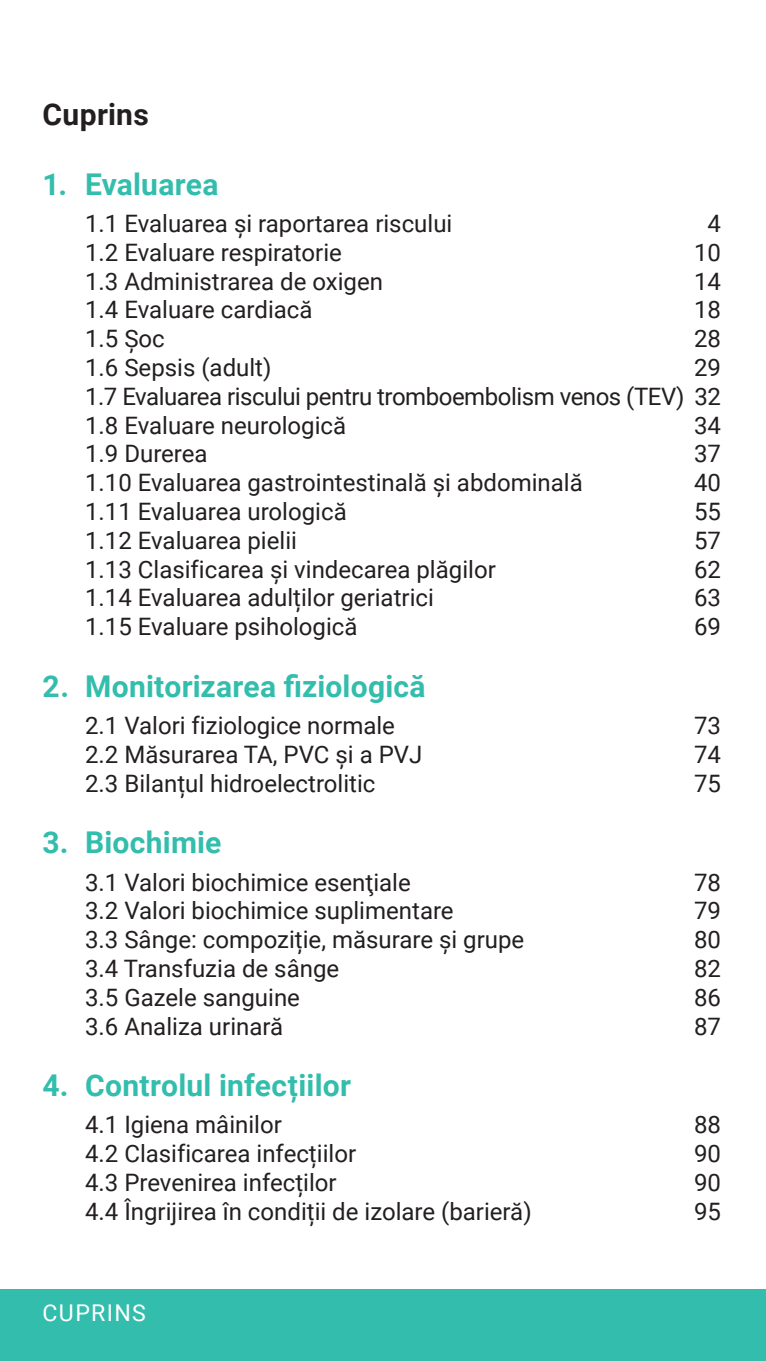
<style>
.page{position:relative;width:766px;height:1361px;background:#fff}
.page>*{position:absolute;margin:0;border:0;box-sizing:border-box;transform-origin:0 0}
.t1{font:700 30px "Roboto";letter-spacing:.01em;color:#33bdac}
.t2{font:700 30px "Roboto";letter-spacing:.01em;color:#231f20}
.t3{font:24px/28.8px "Roboto";color:#231f20;text-align:justify}
.t4{font:23.1px "Roboto";letter-spacing:.06em;color:#fff}
</style>
<div class="page">
<div style="left:0;top:1289px;width:765px;height:72px;background:#33bdac"></div>
<p class="t2" style="left:43px;top:93px;width:108px">Cuprins</p>
<p class="t1" style="left:43px;top:163px;width:177px">1. Evaluarea</p>
<p class="t3" style="left:85px;top:208px;width:368px">1.1 Evaluarea și raportarea riscului</p>
<p class="t3" style="left:707px;top:208px;width:15px">4</p>
<p class="t3" style="left:85px;top:237px;width:258px">1.2 Evaluare respiratorie</p>
<p class="t3" style="left:694px;top:237px;width:28px">10</p>
<p class="t3" style="left:85px;top:266px;width:299px">1.3 Administrarea de oxigen</p>
<p class="t3" style="left:694px;top:266px;width:28px">14</p>
<p class="t3" style="left:85px;top:294px;width:229px">1.4 Evaluare cardiacă</p>
<p class="t3" style="left:694px;top:294px;width:28px">18</p>
<p class="t3" style="left:85px;top:323px;width:81px">1.5 Șoc</p>
<p class="t3" style="left:694px;top:323px;width:28px">28</p>
<p class="t3" style="left:85px;top:352px;width:188px">1.6 Sepsis (adult)</p>
<p class="t3" style="left:85px;top:352px;width:637px;text-indent:609px">29<br>1.7 Evaluarea riscului pentru tromboembolism venos (TEV) 32<br>1.8 Evaluare neurologică</p>
<p class="t3" style="left:694px;top:410px;width:28px">34</p>
<p class="t3" style="left:85px;top:438px;width:124px">1.9 Durerea</p>
<p class="t3" style="left:694px;top:438px;width:28px">37</p>
<p class="t3" style="left:85px;top:467px;width:499px">1.10 Evaluarea gastrointestinală și abdominală</p>
<p class="t3" style="left:694px;top:467px;width:28px">40</p>
<p class="t3" style="left:85px;top:496px;width:263px">1.11 Evaluarea urologică</p>
<p class="t3" style="left:694px;top:496px;width:28px">55</p>
<p class="t3" style="left:85px;top:525px;width:213px">1.12 Evaluarea pielii</p>
<p class="t3" style="left:694px;top:525px;width:28px">57</p>
<p class="t3" style="left:85px;top:554px;width:412px">1.13 Clasificarea și vindecarea plăgilor</p>
<p class="t3" style="left:694px;top:554px;width:28px">62</p>
<p class="t3" style="left:85px;top:582px;width:350px">1.14 Evaluarea adulților geriatrici</p>
<p class="t3" style="left:694px;top:582px;width:28px">63</p>
<p class="t3" style="left:85px;top:611px;width:274px">1.15 Evaluare psihologică</p>
<p class="t3" style="left:694px;top:611px;width:28px">69</p>
<p class="t1" style="left:43px;top:665px;width:384px">2. Monitorizarea fiziologică</p>
<p class="t3" style="left:85px;top:710px;width:311px">2.1 Valori fiziologice normale</p>
<p class="t3" style="left:694px;top:710px;width:28px">73</p>
<p class="t3" style="left:85px;top:739px;width:339px">2.2 Măsurarea TA, PVC și a PVJ</p>
<p class="t3" style="left:694px;top:739px;width:28px">74</p>
<p class="t3" style="left:85px;top:768px;width:292px">2.3 Bilanțul hidroelectrolitic</p>
<p class="t3" style="left:694px;top:768px;width:28px">75</p>
<p class="t1" style="left:43px;top:821px;width:180px">3. Biochimie</p>
<p class="t3" style="left:85px;top:866px;width:327px">3.1 Valori biochimice esenţiale</p>
<p class="t3" style="left:694px;top:866px;width:28px">78</p>
<p class="t3" style="left:85px;top:895px;width:370px">3.2 Valori biochimice suplimentare</p>
<p class="t3" style="left:694px;top:895px;width:28px">79</p>
<p class="t3" style="left:85px;top:924px;width:440px">3.3 Sânge: compoziție, măsurare și grupe</p>
<p class="t3" style="left:694px;top:924px;width:28px">80</p>
<p class="t3" style="left:85px;top:953px;width:255px">3.4 Transfuzia de sânge</p>
<p class="t3" style="left:694px;top:953px;width:28px">82</p>
<p class="t3" style="left:85px;top:982px;width:216px">3.5 Gazele sanguine</p>
<p class="t3" style="left:694px;top:982px;width:28px">86</p>
<p class="t3" style="left:85px;top:1010px;width:199px">3.6 Analiza urinară</p>
<p class="t3" style="left:694px;top:1010px;width:28px">87</p>
<p class="t1" style="left:43px;top:1064px;width:310px">4. Controlul infecțiilor</p>
<p class="t3" style="left:85px;top:1109px;width:198px">4.1 Igiena mâinilor</p>
<p class="t3" style="left:694px;top:1109px;width:28px">88</p>
<p class="t3" style="left:85px;top:1138px;width:272px">4.2 Clasificarea infecțiilor</p>
<p class="t3" style="left:694px;top:1138px;width:28px">90</p>
<p class="t3" style="left:85px;top:1167px;width:253px">4.3 Prevenirea infecților</p>
<p class="t3" style="left:694px;top:1167px;width:28px">90</p>
<p class="t3" style="left:85px;top:1196px;width:448px">4.4 Îngrijirea în condiții de izolare (barieră)</p>
<p class="t3" style="left:694px;top:1196px;width:28px">95</p>
<p class="t4" style="left:43px;top:1297px;width:105px">CUPRINS</p>
</div>
